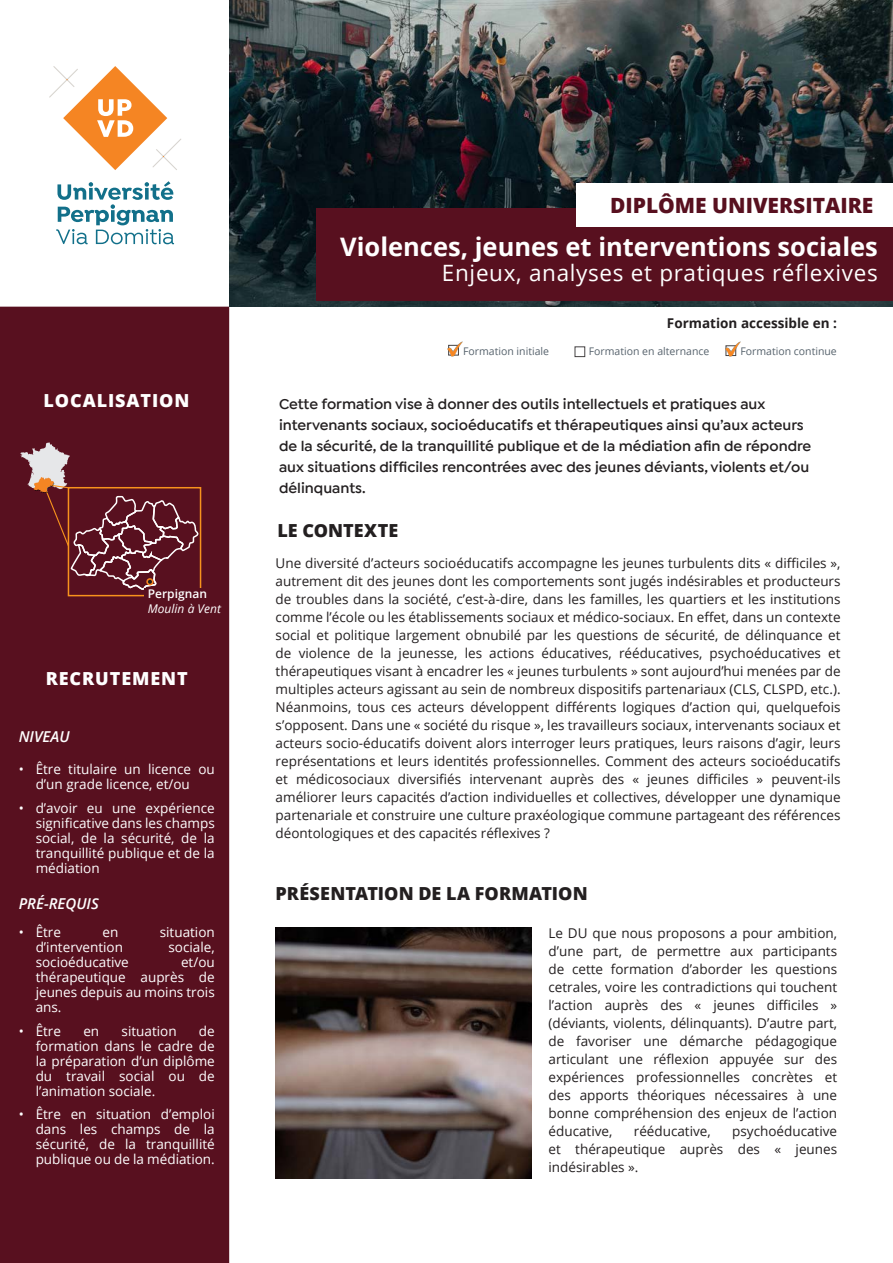
<style>
.page{position:relative;width:893px;height:1263px;background:#fff}
.page>*{position:absolute;margin:0;border:0;box-sizing:border-box;transform-origin:0 0}
.t1{font:700 25.5px "Open Sans";color:#fff}
.t2{font:22.5px "Open Sans";letter-spacing:.03em;color:#fff}
.t3{font:800 21px "Open Sans";color:#58101f}
.t4{font:800 18px "Open Sans";letter-spacing:.005em;color:#231f20}
.t5{font:800 18px "Open Sans";letter-spacing:.05em;color:#fff}
.t6{font:600 15px/21px "Isidora Sans";color:#231f20}
.t7{font:italic 600 15px "Open Sans";color:#fff}
.t8{font:13.5px/18px "Open Sans";color:#231f20;text-align:justify}
.t9{font:13.5px/15px "Open Sans";color:#fff;text-align:justify}
.t10{font:700 13.5px "Open Sans";color:#231f20}
.t11{font:italic 12px "Open Sans";color:#fff}
.t12{font:600 12px "Open Sans";color:#fff}
.t13{font:10.5px "Open Sans";color:#56626c}
</style>
<div class="page">
<div style="left:0;top:307px;width:229px;height:956px;background:#58101f"></div>
<img style="left:229px;top:0;width:664px;height:307px">
<div style="left:316px;top:208px;width:577px;height:93px;background:#58101f"></div>
<div style="left:577px;top:183px;width:316px;height:44px;background:#fff"></div>
<svg style="left:56px;top:181px;width:118px;height:63px"></svg>
<svg style="left:49px;top:66px;width:132px;height:104px"></svg>
<div style="left:68px;top:487px;width:133px;height:109px;border:2px solid #f7931d"></div>
<div style="left:145px;top:589px;width:77px;height:26px;background:#58101f"></div>
<svg style="left:20px;top:442px;width:180px;height:151px"></svg>
<div style="left:146px;top:578px;width:8px;height:7px;border:2px solid #f58523;border-radius:50%"></div>
<div style="left:575px;top:346px;width:10px;height:11px;border:1px solid #231f20"></div>
<img style="left:725px;top:341px;width:15px;height:15px">
<img style="left:448px;top:341px;width:15px;height:15px">
<img style="left:276px;top:928px;width:255px;height:251px">
<p class="t5" style="left:44px;top:387px;width:147px">LOCALISATION</p>
<p class="t12" style="left:148px;top:585px;width:61px">Perpignan</p>
<p class="t11" style="left:148px;top:600px;width:75px">Moulin à Vent</p>
<p class="t5" style="left:46px;top:665px;width:144px">RECRUTEMENT</p>
<p class="t7" style="left:19px;top:726px;width:52px">NIVEAU</p>
<p class="t9" style="left:19px;top:761px;width:198px;text-align:center">• Être titulaire un licence ou d’un grade licence, et/ou</p>
<p class="t9" style="left:36px;top:800px;width:181px;text-indent:-17px">• d’avoir eu une expérience significative dans les champs social, de la sécurité, de la tranquillité publique et de la médiation</p>
<p class="t7" style="left:19px;top:893px;width:82px">PRÉ-REQUIS</p>
<p class="t9" style="left:19px;top:924px;width:44px">• Être</p>
<p class="t9" style="left:102px;top:924px;width:17px">en</p>
<p class="t9" style="left:160px;top:924px;width:57px">situation</p>
<p class="t9" style="left:36px;top:939px;width:89px">d’intervention</p>
<p class="t9" style="left:169px;top:939px;width:48px">sociale,</p>
<p class="t9" style="left:36px;top:954px;width:95px">socioéducative</p>
<p class="t9" style="left:36px;top:954px;width:181px;text-indent:145px">et/ou thérapeutique auprès de jeunes depuis au moins trois ans.</p>
<p class="t9" style="left:19px;top:1023px;width:44px">• Être</p>
<p class="t9" style="left:83px;top:1023px;width:17px">en</p>
<p class="t9" style="left:122px;top:1023px;width:57px">situation</p>
<p class="t9" style="left:36px;top:1023px;width:181px;text-indent:163px">de formation dans le cadre de la préparation d’un diplôme du travail social ou de l’animation sociale.</p>
<p class="t9" style="left:36px;top:1106px;width:181px;text-indent:-17px">• Être en situation d’emploi dans les champs de la sécurité, de la tranquillité publique ou de la médiation.</p>
<p class="t3" style="left:610px;top:189px;width:265px">DIPLÔME UNIVERSITAIRE</p>
<p class="t1" style="left:340px;top:229px;width:539px">Violences, jeunes et interventions sociales</p>
<p class="t2" style="left:442px;top:258px;width:437px">Enjeux, analyses et pratiques réflexives</p>
<p class="t10" style="left:667px;top:313px;width:171px">Formation accessible en :</p>
<p class="t13" style="left:463px;top:344px;width:88px">Formation initiale</p>
<p class="t13" style="left:589px;top:344px;width:122px">Formation en alternance</p>
<p class="t13" style="left:740px;top:344px;width:98px">Formation continue</p>
<p class="t6" style="left:279px;top:394px;width:534px">Cette formation vise à donner des outils intellectuels et pratiques aux intervenants sociaux, socioéducatifs et thérapeutiques ainsi qu’aux acteurs de la sécurité, de la tranquillité publique et de la médiation afin de répondre aux situations difficiles rencontrées avec des jeunes déviants, violents et/ou délinquants.</p>
<p class="t4" style="left:277px;top:517px;width:122px">LE CONTEXTE</p>
<p class="t8" style="left:276px;top:554px;width:566px">Une diversité d’acteurs socioéducatifs accompagne les jeunes turbulents dits « difficiles », autrement dit des jeunes dont les comportements sont jugés indésirables et producteurs de troubles dans la société, c’est-à-dire, dans les familles, les quartiers et les institutions comme l’école ou les établissements sociaux et médico-sociaux. En effet, dans un contexte social et politique largement obnubilé par les questions de sécurité, de délinquance et de violence de la jeunesse, les actions éducatives, rééducatives, psychoéducatives et thérapeutiques visant à encadrer les « jeunes turbulents » sont aujourd’hui menées par de multiples acteurs agissant au sein de nombreux dispositifs partenariaux (CLS, CLSPD, etc.).<br>Néanmoins, tous ces acteurs développent différents logiques d’action qui, quelquefois s’opposent. Dans une « société du risque », les travailleurs sociaux, intervenants sociaux et acteurs socio-éducatifs doivent alors interroger leurs pratiques, leurs raisons d’agir, leurs représentations et leurs identités professionnelles. Comment des acteurs socioéducatifs et médicosociaux diversifiés intervenant auprès des « jeunes difficiles » peuvent-ils améliorer leurs capacités d’action individuelles et collectives, développer une dynamique partenariale et construire une culture praxéologique commune partageant des références déontologiques et des capacités réflexives ?</p>
<p class="t4" style="left:276px;top:879px;width:314px">PRÉSENTATION DE LA FORMATION</p>
<p class="t8" style="left:549px;top:924px;width:290px">Le DU que nous proposons a pour ambition, d’une part, de permettre aux participants de cette formation d’aborder les questions cetrales, voire les contradictions qui touchent l’action auprès des « jeunes difficiles » (déviants, violents, délinquants). D’autre part, de favoriser une démarche pédagogique articulant une réflexion appuyée sur des expériences professionnelles concrètes et des apports théoriques nécessaires à une bonne compréhension des enjeux de l’action éducative,</p>
<p class="t8" style="left:549px;top:1122px;width:290px;text-indent:184px">psychoéducative et thérapeutique auprès des « jeunes indésirables ».</p>
<p class="t8" style="left:634px;top:1122px;width:78px">rééducative,</p>
</div>
